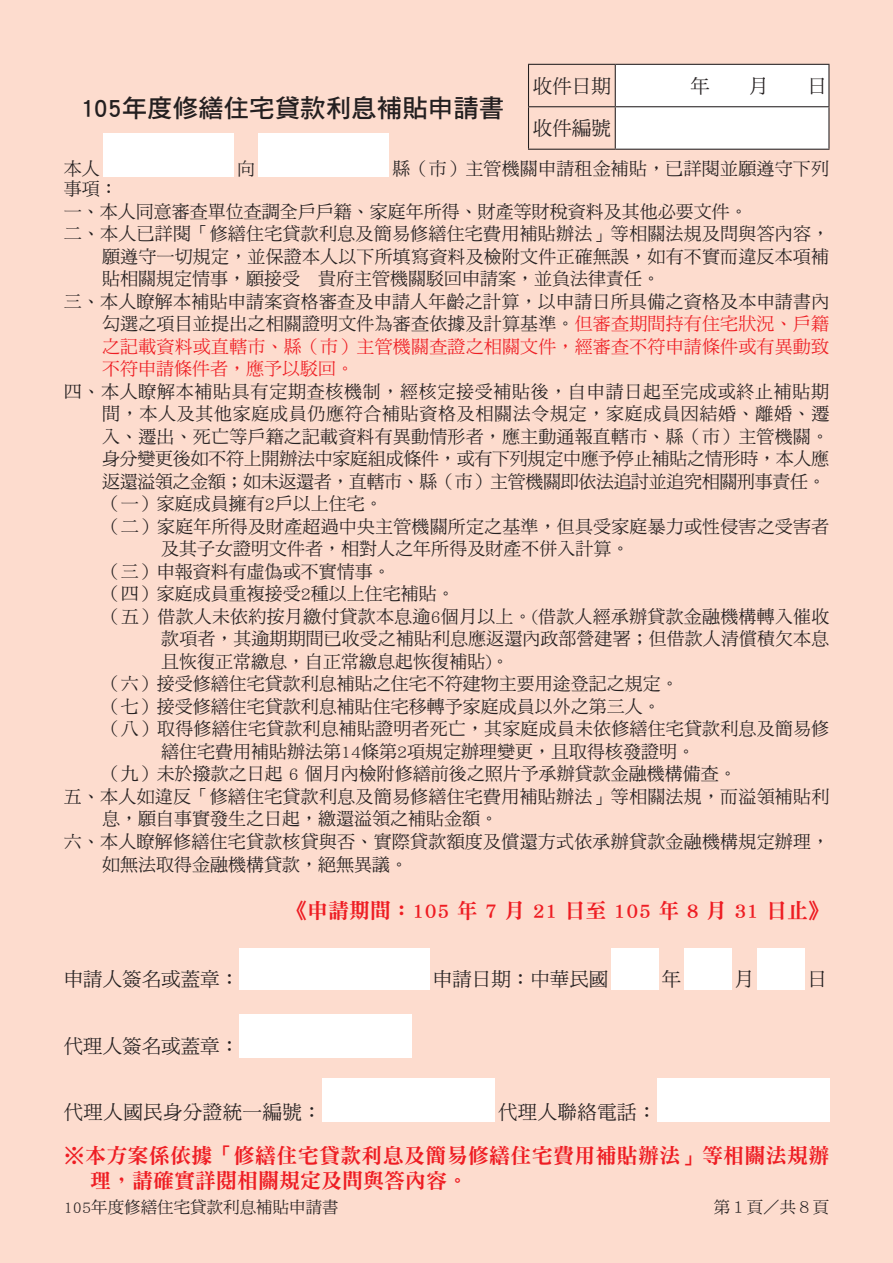
<style>
.page{position:relative;width:893px;height:1263px;background:#fddcce}
.page>*{position:absolute;margin:0;border:0;box-sizing:border-box;transform-origin:0 0}
.t1{font:25.5px "DF Hei Std W7";color:#231f20}
.t2{font:21px/25.5px "DF Ming Std W9";letter-spacing:.015em;color:#ee1d23}
.t3{font:19.5px/42.5px "DF Ming Std W5";color:#231f20}
.t4{font:19.5px "DF Ming Std W5";letter-spacing:.02em;color:#231f20}
.t5{font:18px "DF Ming Std W5";letter-spacing:.01em;color:#231f20}
.t6{font:18px "DF Ming Std W5";letter-spacing:.01em;color:#ee1d23}
.t7{font:18px "DF Ming Std W5";letter-spacing:.04em;color:#231f20}
.t8{font:18px "DF Ming Std W5";letter-spacing:-.015em;color:#231f20}
.t9{font:18px "DF Ming Std W5";letter-spacing:-.02em;color:#231f20}
.t10{font:18px "DF Ming Std W5";letter-spacing:.035em;color:#231f20}
.t11{font:16.5px "DF Ming Std W5";color:#231f20}
.s1{color:#ee1d23}
</style>
<div class="page">
<div style="left:103px;top:133px;width:131px;height:44px;background:#fff"></div>
<div style="left:259px;top:133px;width:130px;height:44px;background:#fff"></div>
<div style="left:239px;top:948px;width:191px;height:42px;background:#fff"></div>
<div style="left:611px;top:948px;width:48px;height:42px;background:#fff"></div>
<div style="left:684px;top:948px;width:48px;height:42px;background:#fff"></div>
<div style="left:757px;top:948px;width:47px;height:42px;background:#fff"></div>
<div style="left:239px;top:1014px;width:172px;height:43px;background:#fff"></div>
<div style="left:322px;top:1079px;width:172px;height:43px;background:#fff"></div>
<div style="left:657px;top:1079px;width:172px;height:43px;background:#fff"></div>
<div style="left:616px;top:65px;width:212px;height:84px;background:#fff"></div>
<hr style="left:528px;top:64px;width:87px;height:1px;background:#231f20">
<hr style="left:528px;top:65px;width:1px;height:41px;background:#231f20">
<hr style="left:615px;top:64px;width:214px;height:1px;background:#231f20">
<hr style="left:615px;top:65px;width:1px;height:41px;background:#231f20">
<hr style="left:828px;top:65px;width:1px;height:41px;background:#231f20">
<hr style="left:528px;top:106px;width:87px;height:1px;background:#231f20">
<hr style="left:528px;top:107px;width:1px;height:42px;background:#231f20">
<hr style="left:615px;top:106px;width:214px;height:1px;background:#231f20">
<hr style="left:615px;top:107px;width:1px;height:42px;background:#231f20">
<hr style="left:828px;top:107px;width:1px;height:42px;background:#231f20">
<hr style="left:528px;top:149px;width:87px;height:1px;background:#231f20">
<hr style="left:615px;top:149px;width:214px;height:1px;background:#231f20">
<h1 class="t1" style="left:80px;top:94px;width:426px">105年度修繕住宅貸款利息補貼申請書</h1>
<p class="t3" style="left:533px;top:64px;width:79px">收件日期收件編號</p>
<p class="t5" style="left:64px;top:159px;width:38px">本人</p>
<p class="t5" style="left:237px;top:159px;width:19px">向</p>
<p class="t5" style="left:393px;top:159px;width:438px">縣（市）主管機關申請租金補貼，已詳閱並願遵守下列</p>
<p class="t5" style="left:64px;top:179px;width:55px">事項：</p>
<p class="t5" style="left:64px;top:202px;width:685px">一、本人同意審查單位查調全戶戶籍、家庭年所得、財產等財稅資料及其他必要文件。</p>
<p class="t5" style="left:64px;top:224px;width:767px">二、本人已詳閱「修繕住宅貸款利息及簡易修繕住宅費用補貼辦法」等相關法規及問與答內容，</p>
<p class="t5" style="left:102px;top:247px;width:729px">願遵守一切規定，並保證本人以下所填寫資料及檢附文件正確無誤，如有不實而違反本項補</p>
<p class="t5" style="left:102px;top:269px;width:559px">貼相關規定情事，願接受　貴府主管機關駁回申請案，並負法律責任。</p>
<p class="t5" style="left:64px;top:292px;width:767px">三、本人瞭解本補貼申請案資格審查及申請人年齡之計算，以申請日所具備之資格及本申請書內</p>
<p class="t5" style="left:102px;top:314px;width:729px">勾選之項目並提出之相關證明文件為審查依據及計算基準。<span class="s1">但審查期間持有住宅狀況、戶籍</span></p>
<p class="t6" style="left:102px;top:337px;width:729px">之記載資料或直轄市、縣（市）主管機關查證之相關文件，經審查不符申請條件或有異動致</p>
<p class="t6" style="left:102px;top:359px;width:253px">不符申請條件者，應予以駁回。</p>
<p class="t7" style="left:64px;top:382px;width:767px">四、本人瞭解本補貼具有定期查核機制，經核定接受補貼後，自申請日起至完成或終止補貼期</p>
<p class="t10" style="left:102px;top:404px;width:729px">間，本人及其他家庭成員仍應符合補貼資格及相關法令規定，家庭成員因結婚、離婚、遷</p>
<p class="t5" style="left:102px;top:427px;width:729px">入、遷出、死亡等戶籍之記載資料有異動情形者，應主動通報直轄市、縣（市）主管機關。</p>
<p class="t8" style="left:102px;top:449px;width:729px">身分變更後如不符上開辦法中家庭組成條件，或有下列規定中應予停止補貼之情形時，本人應</p>
<p class="t9" style="left:102px;top:472px;width:725px">返還溢領之金額；如未返還者，直轄市、縣（市）主管機關即依法追討並追究相關刑事責任。</p>
<p class="t5" style="left:103px;top:494px;width:281px">（一）家庭成員擁有2戶以上住宅。</p>
<p class="t5" style="left:103px;top:517px;width:728px">（二）家庭年所得及財產超過中央主管機關所定之基準，但具受家庭暴力或性侵害之受害者</p>
<p class="t5" style="left:161px;top:539px;width:469px">及其子女證明文件者，相對人之年所得及財產不併入計算。</p>
<p class="t5" style="left:103px;top:562px;width:289px">（三）申報資料有虛偽或不實情事。</p>
<p class="t5" style="left:103px;top:584px;width:353px">（四）家庭成員重複接受2種以上住宅補貼。</p>
<p class="t5" style="left:103px;top:607px;width:728px">（五）借款人未依約按月繳付貸款本息逾6個月以上。(借款人經承辦貸款金融機構轉入催收</p>
<p class="t5" style="left:161px;top:629px;width:669px">款項者，其逾期期間已收受之補貼利息應返還內政部營建署；但借款人清償積欠本息</p>
<p class="t5" style="left:161px;top:652px;width:349px">且恢復正常繳息，自正常繳息起恢復補貼)。</p>
<p class="t5" style="left:103px;top:674px;width:577px">（六）接受修繕住宅貸款利息補貼之住宅不符建物主要用途登記之規定。</p>
<p class="t5" style="left:103px;top:697px;width:559px">（七）接受修繕住宅貸款利息補貼住宅移轉予家庭成員以外之第三人。</p>
<p class="t5" style="left:103px;top:719px;width:728px">（八）取得修繕住宅貸款利息補貼證明者死亡，其家庭成員未依修繕住宅貸款利息及簡易修</p>
<p class="t5" style="left:161px;top:742px;width:535px">繕住宅費用補貼辦法第14條第2項規定辦理變更，且取得核發證明。</p>
<p class="t5" style="left:103px;top:764px;width:635px">（九）未於撥款之日起 6 個月內檢附修繕前後之照片予承辦貸款金融機構備查。</p>
<p class="t5" style="left:64px;top:787px;width:767px">五、本人如違反「修繕住宅貸款利息及簡易修繕住宅費用補貼辦法」等相關法規，而溢領補貼利</p>
<p class="t5" style="left:102px;top:809px;width:397px">息，願自事實發生之日起，繳還溢領之補貼金額。</p>
<p class="t5" style="left:64px;top:832px;width:767px">六、本人瞭解修繕住宅貸款核貸與否、實際貸款額度及償還方式依承辦貸款金融機構規定辦理，</p>
<p class="t5" style="left:102px;top:855px;width:307px">如無法取得金融機構貸款，絕無異議。</p>
<p class="t2" style="left:286px;top:897px;width:545px">《申請期間：105 年 7 月 21 日至 105 年 8 月 31 日止》</p>
<p class="t3" style="left:64px;top:957px;width:177px">申請人簽名或蓋章：</p>
<p class="t3" style="left:433px;top:957px;width:177px">申請日期：中華民國</p>
<p class="t3" style="left:662px;top:957px;width:21px">年</p>
<p class="t3" style="left:735px;top:957px;width:21px">月</p>
<p class="t3" style="left:807px;top:957px;width:21px">日</p>
<p class="t3" style="left:64px;top:1025px;width:177px">代理人簽名或蓋章：</p>
<p class="t4" style="left:64px;top:1102px;width:259px">代理人國民身分證統一編號：</p>
<p class="t4" style="left:498px;top:1102px;width:160px">代理人聯絡電話：</p>
<p class="t2" style="left:90px;top:1142px;width:741px;text-indent:-26px">※本方案係依據「修繕住宅貸款利息及簡易修繕住宅費用補貼辦法」等相關法規辦理，請確實詳閱相關規定及問與答內容。</p>
<p class="t11" style="left:64px;top:1198px;width:276px">105年度修繕住宅貸款利息補貼申請書</p>
<p class="t11" style="left:714px;top:1198px;width:117px">第１頁／共８頁</p>
</div>
